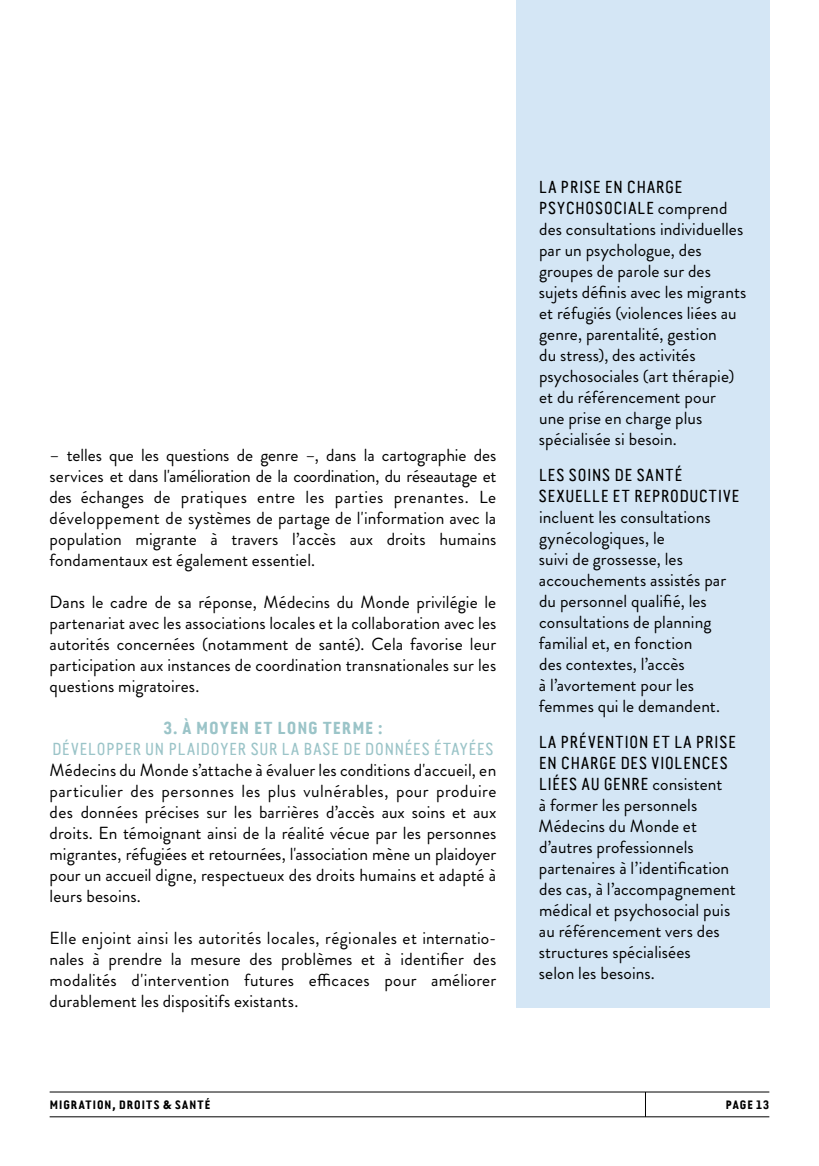
<style>
.page{position:relative;width:819px;height:1166px;background:#fff}
.page>*{position:absolute;margin:0;border:0;box-sizing:border-box;transform-origin:0 0}
.t1{font:17.5px/21px "Brandon Grotesque";letter-spacing:.005em;color:#000;text-align:justify}
.t2{font:17.5px/21px "Van Condensed";letter-spacing:.02em;color:#000}
.t3{font:17.5px "Van Condensed";letter-spacing:.015em;color:#9bc4c8}
.t4{font:700 17.5px "Van Condensed";letter-spacing:.015em;color:#9bc4c8}
.t5{font:700 12.25px "Van Condensed";letter-spacing:.035em;color:#000}
.s1{font-family:"Brandon Grotesque"}
</style>
<div class="page">
<hr style="left:50px;top:1116px;width:719px;height:1px;background:#000">
<hr style="left:50px;top:1091px;width:719px;height:1px;background:#000">
<svg style="left:645px;top:1092px;width:1px;height:25px"></svg>
<div style="left:516px;top:0;width:253px;height:1007px;background:#d4e6f5"></div>
<p class="t1" style="left:50px;top:444px;width:448px">– telles que les questions de genre –, dans la cartographie des services et dans l'amélioration de la coordination, du réseautage et des échanges de pratiques entre les parties prenantes. Le développement de systèmes de partage de l'information avec la population migrante à travers l’accès aux droits humains fondamentaux est également essentiel.</p>
<p class="t1" style="left:50px;top:591px;width:448px">Dans le cadre de sa réponse, Médecins du Monde privilégie le partenariat avec les associations locales et la collaboration avec les autorités concernées (notamment de santé). Cela favorise leur participation aux instances de coordination transnationales sur les questions migratoires.</p>
<p class="t4" style="left:163px;top:717px;width:221px">3. À MOYEN ET LONG TERME :</p>
<p class="t3" style="left:52px;top:739px;width:443px">DÉVELOPPER UN PLAIDOYER SUR LA BASE DE DONNÉES ÉTAYÉES</p>
<p class="t1" style="left:50px;top:759px;width:448px">Médecins du Monde s’attache à évaluer les conditions d'accueil, en particulier des personnes les plus vulnérables, pour produire des données précises sur les barrières d’accès aux soins et aux droits. En témoignant ainsi de la réalité vécue par les personnes migrantes, réfugiées et retournées, l'association mène un plaidoyer pour un accueil digne, respectueux des droits humains et adapté à leurs besoins.</p>
<p class="t1" style="left:50px;top:927px;width:448px">Elle enjoint ainsi les autorités locales, régionales et internatio&shy;nales à prendre la mesure des problèmes et à identifier des modalités d'intervention futures efficaces pour améliorer durablement les dispositifs existants.</p>
<p class="t2" style="left:538px;top:177px;width:190px">LA PRISE EN CHARGE<br>PSYCHOSOCIALE <span class="s1">comprend</span></p>
<p class="t1" style="left:539px;top:219px;width:209px;text-align:left">des consultations individuelles par un psychologue, des groupes de parole sur des sujets définis avec les migrants et réfugiés (violences liées au genre, parentalité, gestion<br>du stress), des activités psychosociales (art thérapie) et du référencement pour<br>une prise en charge plus spécialisée si besoin.</p>
<p class="t2" style="left:538px;top:465px;width:202px">LES SOINS DE SANTÉ<br>SEXUELLE ET REPRODUCTIVE</p>
<p class="t1" style="left:539px;top:507px;width:189px;text-align:left">incluent les consultations gynécologiques, le<br>suivi de grossesse, les accouchements assistés par du personnel qualifié, les consultations de planning familial et, en fonction<br>des contextes, l’accès<br>à l’avortement pour les femmes qui le demandent.</p>
<p class="t2" style="left:538px;top:732px;width:199px">LA PRÉVENTION ET LA PRISE<br>EN CHARGE DES VIOLENCES<br>LIÉES AU GENRE <span class="s1">consistent</span></p>
<p class="t1" style="left:538px;top:795px;width:199px;text-align:left">à former les personnels<br>Médecins du Monde et d’autres professionnels partenaires à l’identification des cas, à l’accompagnement médical et psychosocial puis au référencement vers des structures spécialisées<br>selon les besoins.</p>
<p class="t5" style="left:50px;top:1098px;width:162px">MIGRATION, DROITS &amp; SANTÉ</p>
<p class="t5" style="left:725px;top:1098px;width:45px">PAGE 13</p>
</div>
